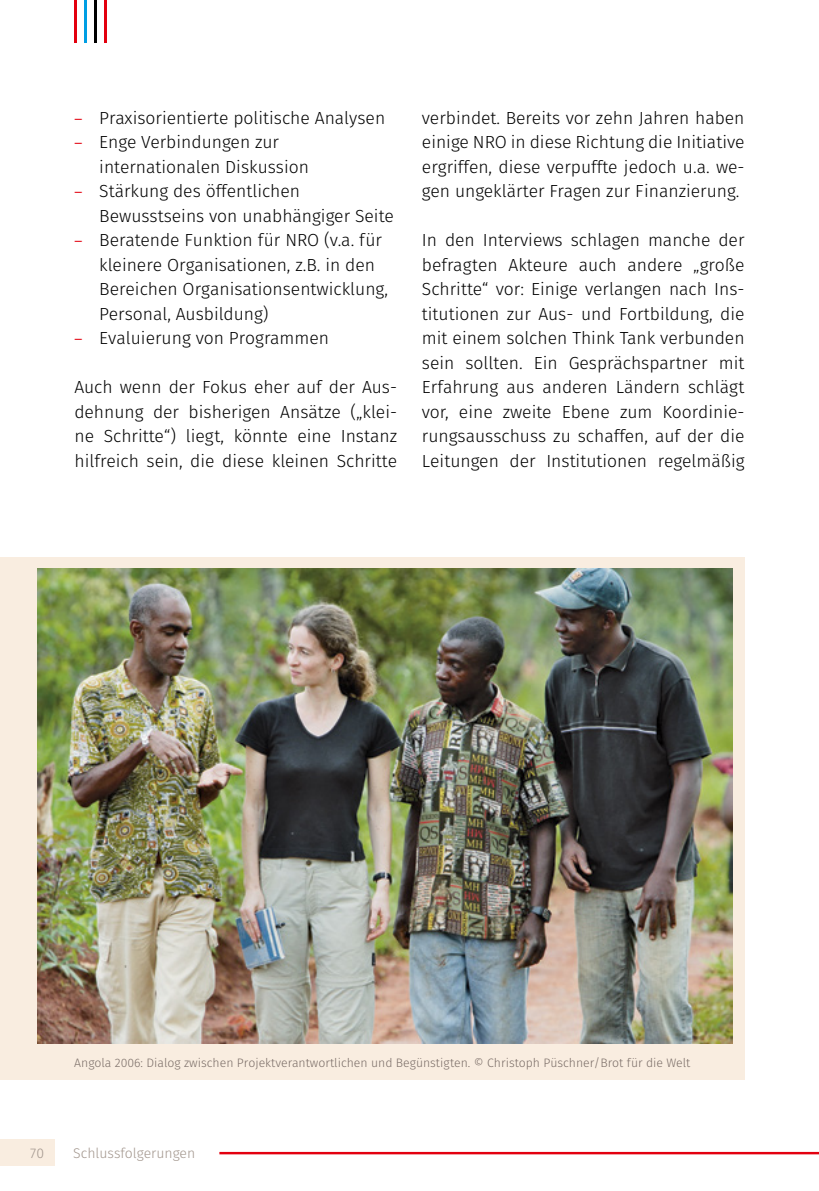
<style>
.page{position:relative;width:819px;height:1191px;background:#fff}
.page>*{position:absolute;margin:0;border:0;box-sizing:border-box;transform-origin:0 0}
.t1{font:300 17.5px/24.5px "Fira Sans";color:#000;text-align:justify}
.t2{font:300 14px "Fira Sans";color:#a3978e}
.t3{font:300 12.25px "Fira Sans";color:#7b6e68}
.s1{font-weight:400;font-size:14px;color:#e3000f}
</style>
<div class="page">
<hr style="left:84px;top:0;width:3px;height:43px;background:#009ee3">
<hr style="left:104px;top:0;width:3px;height:43px;background:#e3000f">
<hr style="left:94px;top:0;width:3px;height:43px;background:#000">
<hr style="left:74px;top:0;width:3px;height:43px;background:#e3000f">
<hr style="left:219px;top:1151px;width:600px;height:3px;background:#e3000f">
<div style="left:0;top:1138px;width:55px;height:27px;background:#f9ede0"></div>
<div style="left:0;top:557px;width:744px;height:522px;background:#f9ede0"></div>
<img style="left:37px;top:569px;width:695px;height:474px">
<p class="t1" style="left:74px;top:107px;width:312px"><span class="s1">‒</span> Praxisorientierte politische Analysen</p>
<p class="t1" style="left:74px;top:131px;width:206px"><span class="s1">‒</span> Enge Verbindungen zur</p>
<p class="t1" style="left:99px;top:156px;width:211px">internationalen Diskussion</p>
<p class="t1" style="left:74px;top:180px;width:227px"><span class="s1">‒</span> Stärkung des öffentlichen</p>
<p class="t1" style="left:99px;top:205px;width:296px">Bewusstseins von unabhängiger Seite</p>
<p class="t1" style="left:74px;top:229px;width:309px"><span class="s1">‒</span> Beratende Funktion für NRO (v.a. für</p>
<p class="t1" style="left:99px;top:254px;width:277px">kleinere Organisationen, z.B. in den</p>
<p class="t1" style="left:99px;top:278px;width:290px">Bereichen Organisationsentwicklung,</p>
<p class="t1" style="left:99px;top:303px;width:171px">Personal, Ausbildung)</p>
<p class="t1" style="left:74px;top:327px;width:256px"><span class="s1">‒</span> Evaluierung von Programmen</p>
<p class="t1" style="left:74px;top:376px;width:324px">Auch wenn der Fokus eher auf der Aus&shy;dehnung der bisherigen Ansätze („klei&shy;ne Schritte“) liegt, könnte eine Instanz hilfreich sein, die diese kleinen Schritte</p>
<p class="t1" style="left:422px;top:107px;width:324px">verbindet. Bereits vor zehn Jahren haben einige NRO in diese Richtung die Initiative ergriffen, diese verpuffte jedoch u.a. we&shy;gen ungeklärter Fragen zur Finanzierung.</p>
<p class="t1" style="left:422px;top:229px;width:324px">In den Interviews schlagen manche der befragten Akteure auch andere „große Schritte“ vor: Einige verlangen nach Ins&shy;titutionen zur Aus- und Fortbildung, die mit einem solchen Think Tank verbunden sein sollten. Ein Gesprächspartner mit Erfahrung aus anderen Ländern schlägt vor, eine zweite Ebene zum Koordinie&shy;rungsausschuss zu schaffen, auf der die Leitungen der Institutionen regelmäßig</p>
<p class="t3" style="left:74px;top:1054px;width:617px">Angola 2006: Dialog zwischen Projektverantwortlichen und Begünstigten. © Christoph Püschner/Brot für die Welt</p>
<p class="t2" style="left:30px;top:1143px;width:15px">70</p>
<p class="t2" style="left:73px;top:1143px;width:124px">Schlussfolgerungen</p>
</div>
